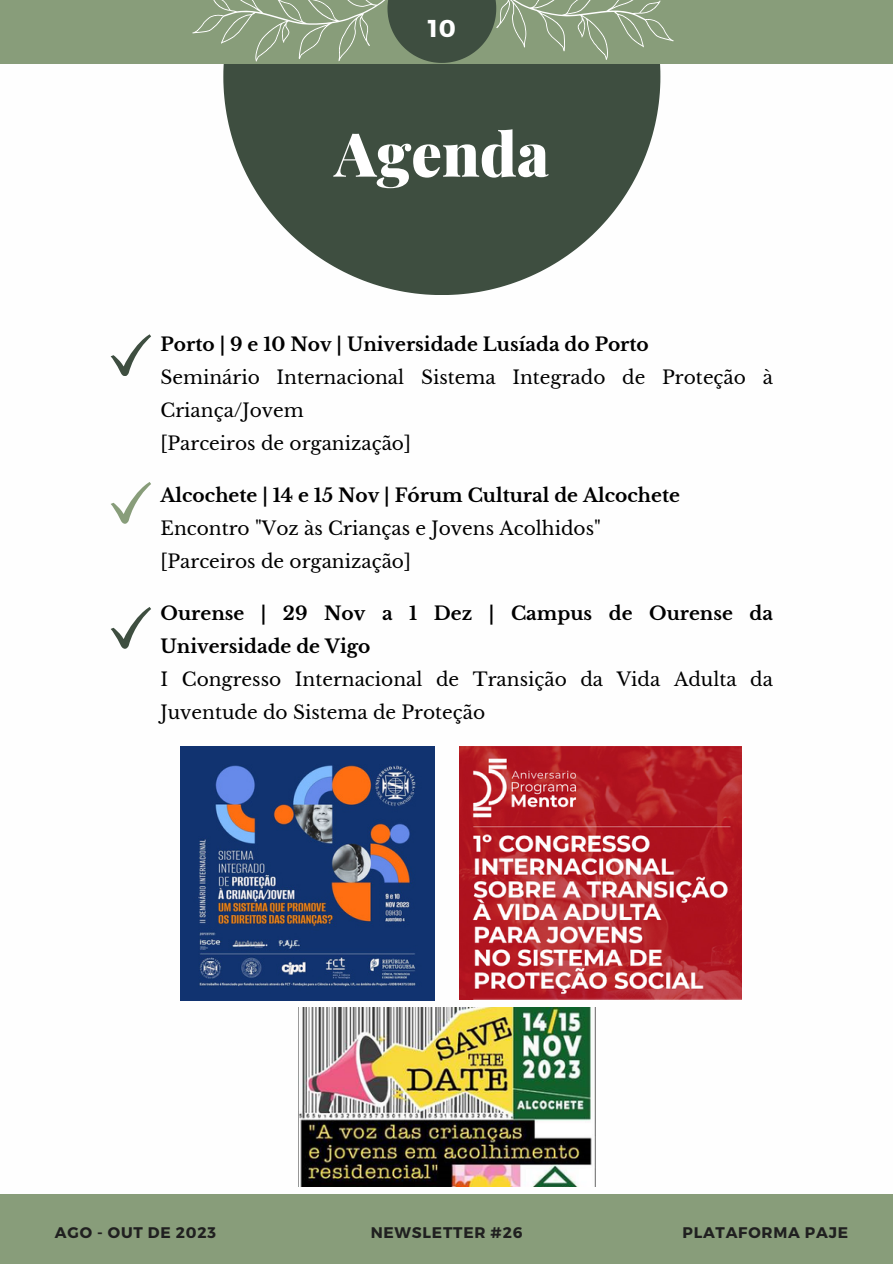
<style>
.page{position:relative;width:893px;height:1264px;background:#fff}
.page>*{position:absolute;margin:0;border:0;box-sizing:border-box;transform-origin:0 0}
.t1{font:900 60.75px "Playfair Display";color:#fff}
.t2{font:700 24.3px "Montserrat";color:#fff}
.t3{font:18.6px/32.8px "Libre Baskerville";color:#000}
.t4{font:700 18.6px/32.8px "Libre Baskerville";color:#000}
.t5{font:700 15.3px "Montserrat";letter-spacing:.05em;color:#202020}
</style>
<div class="page">
<img style="left:459px;top:746px;width:282px;height:253px">
<svg style="left:227px;top:116px;width:430px;height:179px;fill:#3e4e40"></svg>
<div style="left:0;top:0;width:892px;height:63px;background:#889d7a"></div>
<svg style="left:177px;top:0;width:515px;height:116px"></svg>
<div style="left:0;top:1194px;width:892px;height:69px;background:#889d7a"></div>
<svg style="left:111px;top:334px;width:40px;height:42px"></svg>
<svg style="left:111px;top:607px;width:40px;height:41px"></svg>
<svg style="left:111px;top:482px;width:40px;height:41px"></svg>
<img style="left:180px;top:746px;width:254px;height:254px">
<img style="left:298px;top:1007px;width:297px;height:179px">
<p class="t2" style="left:427px;top:12px;width:30px">10</p>
<p class="t1" style="left:334px;top:111px;width:216px">Agenda</p>
<p class="t4" style="left:160px;top:328px;width:490px">Porto | 9 e 10 Nov | Universidade Lusíada do Porto</p>
<p class="t3" style="left:160px;top:361px;width:614px">Seminário Internacional Sistema Integrado de Proteção à<br>Criança/Jovem</p>
<p class="t3" style="left:160px;top:427px;width:252px">[Parceiros de organização]</p>
<p class="t4" style="left:160px;top:479px;width:521px">Alcochete | 14 e 15 Nov | Fórum Cultural de Alcochete</p>
<p class="t3" style="left:160px;top:512px;width:442px">Encontro "Voz às Crianças e Jovens Acolhidos"</p>
<p class="t3" style="left:160px;top:545px;width:252px">[Parceiros de organização]</p>
<p class="t4" style="left:160px;top:597px;width:614px">Ourense | 29 Nov a 1 Dez | Campus de Ourense da<br>Universidade de Vigo</p>
<p class="t3" style="left:160px;top:663px;width:614px">I Congresso Internacional de Transição da Vida Adulta da<br>Juventude do Sistema de Proteção</p>
<p class="t5" style="left:55px;top:1222px;width:162px">AGO - OUT DE 2023</p>
<p class="t5" style="left:370px;top:1222px;width:153px">NEWSLETTER #26</p>
<p class="t5" style="left:682px;top:1222px;width:167px">PLATAFORMA PAJE</p>
</div>
